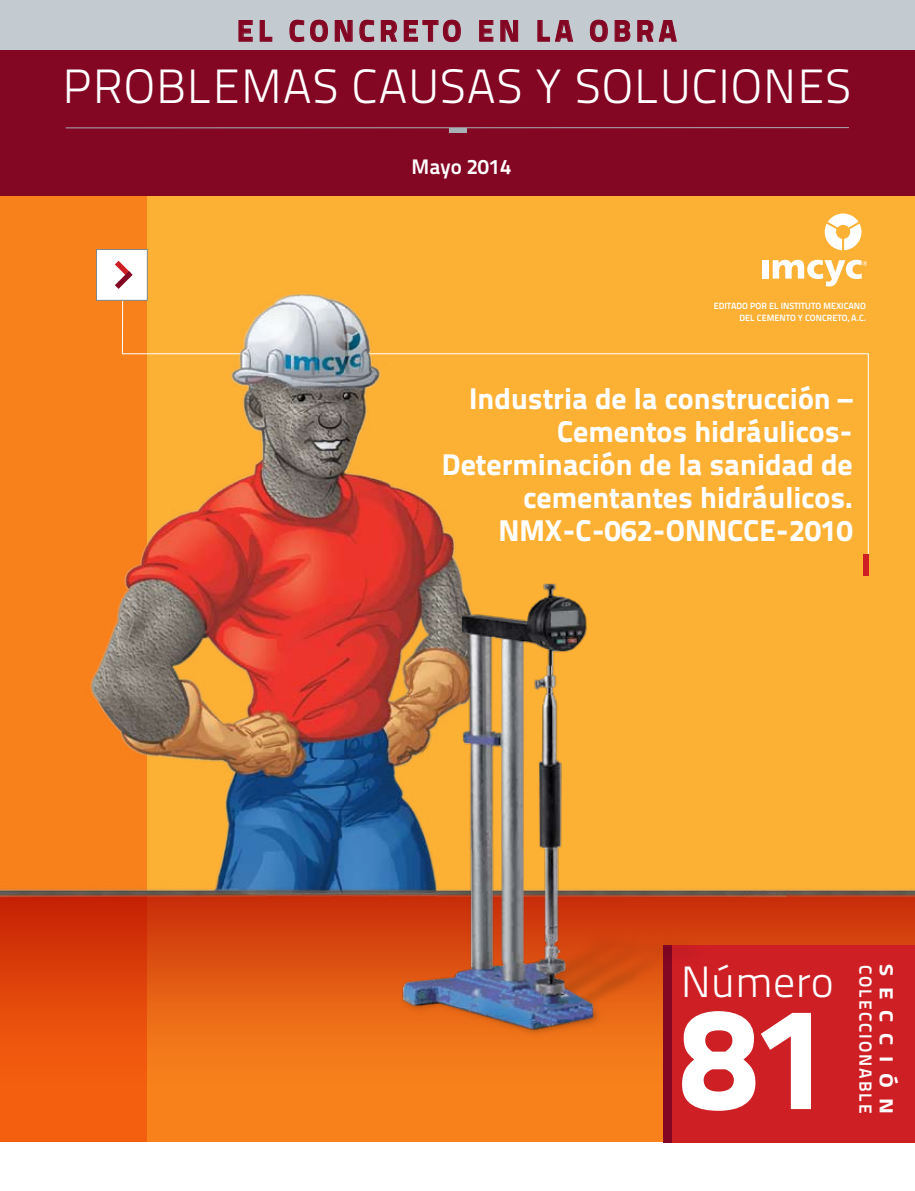
<style>
.page{position:relative;width:915px;height:1191px;background:#fff}
.page>*{position:absolute;margin:0;border:0;box-sizing:border-box;transform-origin:0 0}
.t1{font:800 145.65px "Titillium Text 22 L";color:#fff}
.t2{font:300 48px "Titillium Text 22 L";letter-spacing:.02em;color:#fff}
.t3{font:300 43.65px "Titillium Text 22 L";color:#fff}
.t4{font:800 30px "Titillium Text 22 L";color:#fff}
.t5{font:800 30px "Titillium Text 22 L";letter-spacing:.15em;color:#830623}
.t6{font:700 21px "Titillium Text 22 L";color:#fff}
.t7{font:800 18.9px "Titillium Text 22 L";color:#fff;scale:1.2 1}
.t8{font:700 17.55px "Titillium Text 22 L";letter-spacing:.11em;color:#fff}
.t9{font:700 9px/12px "Titillium Text 22 L";color:#fff;text-align:right}
</style>
<div class="page">
<div style="left:0;top:191px;width:914px;height:951px;background:#fcb034"></div>
<div style="left:0;top:191px;width:147px;height:951px;background:#f8811c"></div>
<svg style="left:0;top:1108px;width:663px;height:34px;background:#f77919"></svg>
<svg style="left:0;top:904px;width:914px;height:204px;background:#e65b12"></svg>
<div style="left:0;top:48px;width:914px;height:148px;background:#830623"></div>
<div style="left:0;top:0;width:914px;height:49px;background:#c4cbd0"></div>
<div style="left:663px;top:945px;width:10px;height:197px;background:#830623"></div>
<svg style="left:238px;top:20px;width:15px;height:22px"></svg>
<svg style="left:259px;top:20px;width:13px;height:22px"></svg>
<svg style="left:289px;top:19px;width:15px;height:31px"></svg>
<svg style="left:310px;top:19px;width:18px;height:23px"></svg>
<svg style="left:334px;top:20px;width:19px;height:22px"></svg>
<svg style="left:359px;top:19px;width:15px;height:31px"></svg>
<svg style="left:380px;top:20px;width:17px;height:22px"></svg>
<svg style="left:403px;top:19px;width:58px;height:23px"></svg>
<svg style="left:479px;top:20px;width:14px;height:22px"></svg>
<svg style="left:500px;top:20px;width:18px;height:22px"></svg>
<svg style="left:537px;top:20px;width:36px;height:22px"></svg>
<svg style="left:589px;top:19px;width:19px;height:23px"></svg>
<svg style="left:614px;top:20px;width:16px;height:22px"></svg>
<svg style="left:637px;top:20px;width:40px;height:22px"></svg>
<div style="left:449px;top:128px;width:17px;height:5px;background:#a7b0b5"></div>
<hr style="left:66px;top:127px;width:782px;height:1px;background:#a7b0b5">
<div style="left:762px;top:260px;width:6px;height:19px;background:#fff"></div>
<svg style="left:824px;top:213px;width:37px;height:37px"></svg>
<svg style="left:772px;top:260px;width:94px;height:8px"></svg>
<div style="left:96px;top:249px;width:52px;height:52px;background:#fff;border:1px solid #7e878e"></div>
<svg style="left:115px;top:261px;width:11px;height:7px"></svg>
<div style="left:672px;top:945px;width:242px;height:197px;background:#ce1f25"></div>
<img style="left:0;top:268px;width:914px;height:636px">
<img style="left:395px;top:571px;width:325px;height:474px">
<p class="t5" style="left:237px;top:7px;width:441px">el concreto en la obra</p>
<h2 class="t2" style="left:63px;top:51px;width:789px">PROBLEMAS CAUSAS Y SOLUCIONES</h2>
<p class="t6" style="left:411px;top:150px;width:101px">MAYO 2014</p>
<p class="t9" style="left:713px;top:299px;width:154px">EDITADO POR EL INSTITUTO MEXICANO<br>DEL CEMENTO Y CONCRETO, A.C.</p>
<p class="t4" style="left:469px;top:375px;width:385px">Industria de la construcción –</p>
<p class="t4" style="left:557px;top:408px;width:297px">Cementos hidráulicos-</p>
<p class="t4" style="left:442px;top:441px;width:412px">Determinación de la sanidad de</p>
<p class="t4" style="left:523px;top:474px;width:331px">cementantes hidráulicos.</p>
<p class="t4" style="left:498px;top:507px;width:187px">NMX-C-062-ONNCCE</p>
<p class="t4" style="left:775px;top:507px;width:78px">-2010</p>
<h3 class="t3" style="left:680px;top:950px;width:155px">Número</h3>
<h1 class="t1" style="left:679px;top:943px;width:156px">81</h1>
<p class="t8" style="left:878px;top:964px;width:150px;rotate:90deg">COLECCIONABLE</p>
<p class="t7" style="left:900px;top:964px;width:126px;rotate:90deg">s e c c i ó n</p>
</div>
